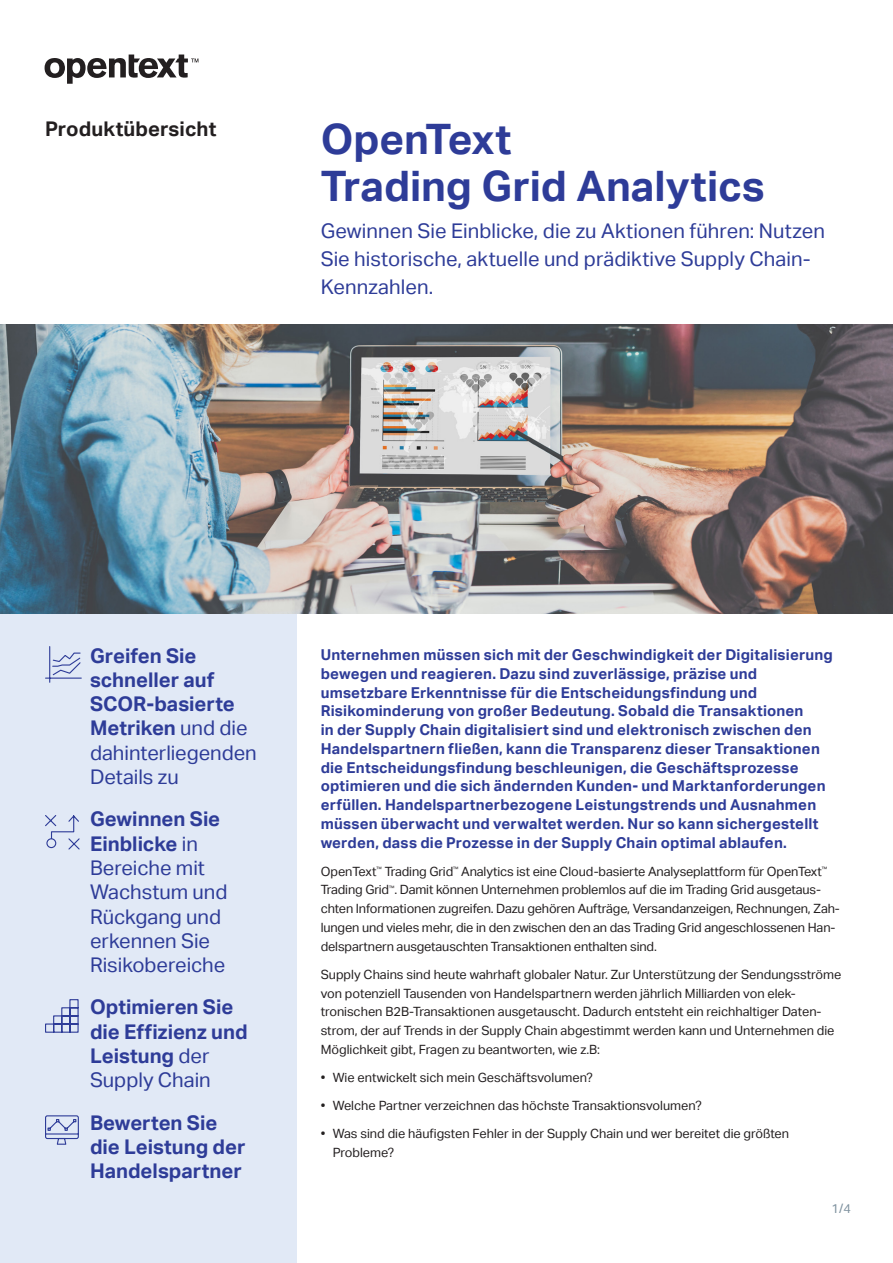
<style>
.page{position:relative;width:893px;height:1263px;background:#fff}
.page>*{position:absolute;margin:0;border:0;box-sizing:border-box;transform-origin:0 0}
.t1{font:700 42px/46.8px "Aktiv Grotesk";color:#2e3c98}
.Sidebar_Stat{font:20.25px/24.3px "Aktiv Grotesk";color:#2e3c98}
.Sidebar_Stat-2{font:700 20.25px/24.3px "Aktiv Grotesk";color:#2e3c98}
.Collateral_type{font:700 20.25px "Aktiv Grotesk";letter-spacing:.005em;color:#231f20}
.Introduction_Paragra{font:700 15px/18.8px "Aktiv Grotesk";letter-spacing:.015em;color:#2e3c98}
.Body{font:12.75px/18.8px "Aktiv Grotesk";color:#231f20}
.t2{font:12.75px "Aktiv Grotesk";color:#7f929f}
.s1{font-weight:400}
.s2{font-weight:700}
</style>
<div class="page">
<svg style="left:45px;top:55px;width:153px;height:29px"></svg>
<div style="left:0;top:519px;width:297px;height:744px;background:#e1e9f6"></div>
<img style="left:0;top:324px;width:893px;height:289px">
<svg style="left:45px;top:815px;width:35px;height:35px"></svg>
<svg style="left:45px;top:999px;width:34px;height:34px"></svg>
<svg style="left:45px;top:646px;width:37px;height:37px"></svg>
<svg style="left:45px;top:1115px;width:34px;height:30px"></svg>
<p class="Collateral_type" style="left:45px;top:117px;width:173px">Produktübersicht</p>
<h1 class="t1" style="left:321px;top:116px;width:445px">OpenText<br>Trading Grid Analytics</h1>
<h2 class="Sidebar_Stat" style="left:321px;top:217px;width:506px;line-height:28.2px">Gewinnen Sie Einblicke, die zu Aktionen führen: Nutzen<br>Sie historische, aktuelle und prädiktive Supply Chain-<br>Kennzahlen.</h2>
<p class="Sidebar_Stat-2" style="left:90px;top:643px;width:168px">Greifen Sie schneller auf<br>SCOR-basierte<br>Metriken <span class="s1">und die dahinterliegenden<br>Details zu</span></p>
<p class="Sidebar_Stat" style="left:90px;top:807px;width:139px"><span class="s2">Gewinnen Sie<br>Einblicke</span> in<br>Bereiche mit<br>Wachstum und<br>Rückgang und erkennen Sie<br>Risikobereiche</p>
<p class="Sidebar_Stat-2" style="left:90px;top:995px;width:159px">Optimieren Sie die Effizienz und<br>Leistung <span class="s1">der<br>Supply Chain</span></p>
<p class="Sidebar_Stat-2" style="left:90px;top:1110px;width:157px">Bewerten Sie die Leistung der<br>Handelspartner</p>
<p class="Introduction_Paragra" style="left:321px;top:645px;width:514px">Unternehmen müssen sich mit der Geschwindigkeit der Digitalisierung bewegen und reagieren. Dazu sind zuverlässige, präzise und umsetzbare Erkenntnisse für die Entscheidungsfindung und Risikominderung von großer Bedeutung. Sobald die Transaktionen<br>in der Supply Chain digitalisiert sind und elektronisch zwischen den Handelspartnern fließen, kann die Transparenz dieser Transaktionen die Entscheidungsfindung beschleunigen, die Geschäftsprozesse optimieren und die sich ändernden Kunden- und Marktanforderungen erfüllen. Handelspartnerbezogene Leistungstrends und Ausnahmen müssen überwacht und verwaltet werden. Nur so kann sichergestellt werden, dass die Prozesse in der Supply Chain optimal ablaufen.</p>
<p class="Body" style="left:321px;top:862px;width:521px">OpenText<sup>™</sup> Trading Grid<sup>™</sup> Analytics ist eine Cloud-basierte Analyseplattform für OpenText<sup>™ </sup>Trading Grid<sup>™</sup>. Damit können Unternehmen problemlos auf die im Trading Grid ausgetaus&shy;chten Informationen zugreifen. Dazu gehören Aufträge, Versandanzeigen, Rechnungen, Zah&shy;lungen und vieles mehr, die in den zwischen den an das Trading Grid angeschlossenen Han&shy;delspartnern ausgetauschten Transaktionen enthalten sind.</p>
<p class="Body" style="left:321px;top:965px;width:522px">Supply Chains sind heute wahrhaft globaler Natur. Zur Unterstützung der Sendungsströme von potenziell Tausenden von Handelspartnern werden jährlich Milliarden von elek&shy;tronischen B2B-Transaktionen ausgetauscht. Dadurch entsteht ein reichhaltiger Daten&shy;strom, der auf Trends in der Supply Chain abgestimmt werden kann und Unternehmen die Möglichkeit gibt, Fragen zu beantworten, wie z.B:</p>
<p class="Body" style="left:321px;top:1068px;width:274px">• Wie entwickelt sich mein Geschäftsvolumen?</p>
<p class="Body" style="left:321px;top:1096px;width:383px">• Welche Partner verzeichnen das höchste Transaktionsvolumen?</p>
<p class="Body" style="left:333px;top:1124px;width:458px;text-indent:-12px">• Was sind die häufigsten Fehler in der Supply Chain und wer bereitet die größten<br>Probleme?</p>
<p class="t2" style="left:832px;top:1201px;width:21px">1/4</p>
</div>
